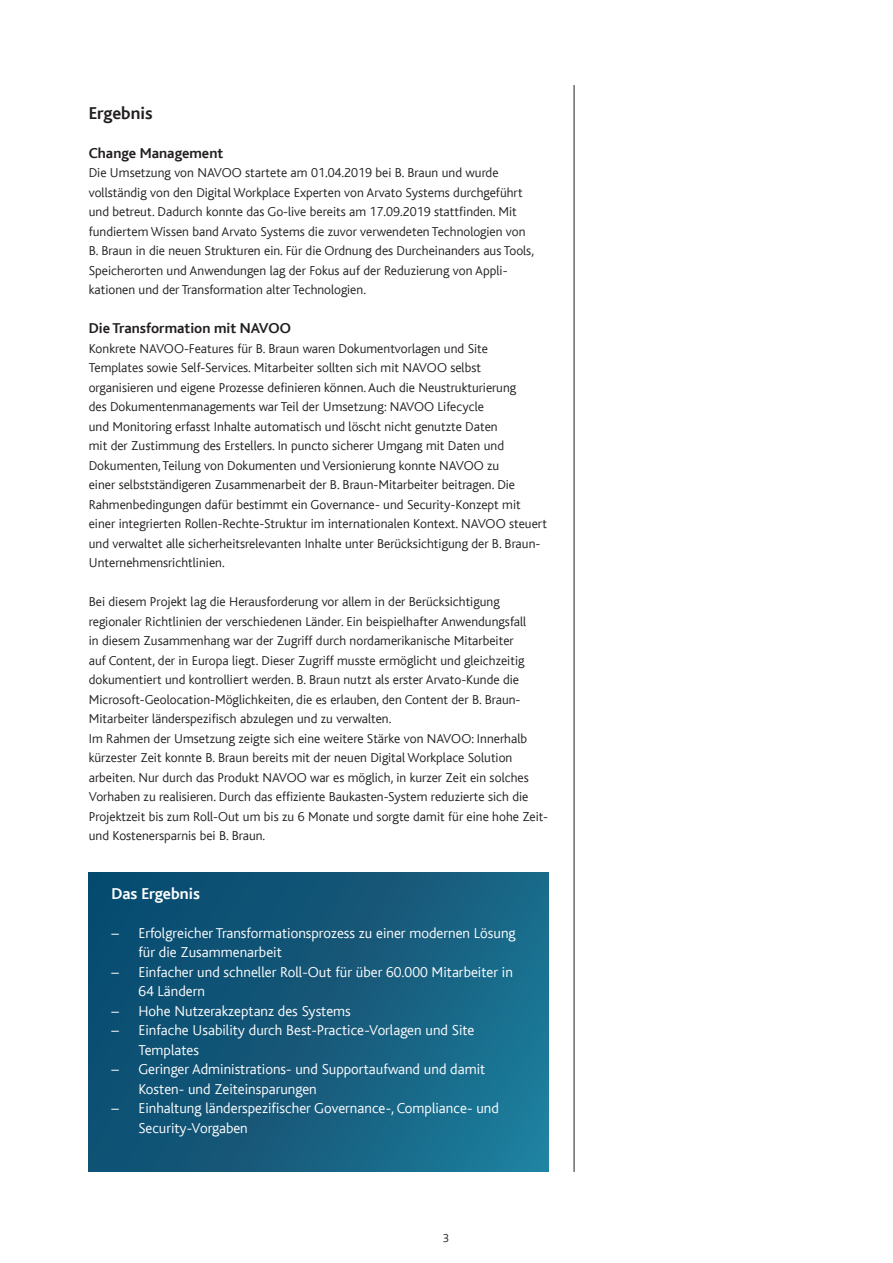
<style>
.page{position:relative;width:893px;height:1263px;background:#fff}
.page>*{position:absolute;margin:0;border:0;box-sizing:border-box;transform-origin:0 0}
.Fliesstext_grau{font:700 18px "Bliss";color:#231f20}
.Fliesstext_grau-2{font:700 16.5px "Bliss";color:#fff}
.t1{font:300 15px/19.5px "Bliss";color:#fff}
.Fliesstext_grau-3{font:700 15px "Bliss";color:#231f20}
.Fliesstext_grau-4{font:300 13.5px/19.5px "Bliss";color:#231f20}
.t2{font:300 12px "Bliss";color:#231f20}
</style>
<div class="page">
<img style="left:89px;top:873px;width:460px;height:299px">
<hr style="left:574px;top:85px;width:1px;height:1087px;background:#231f20">
<p class="Fliesstext_grau" style="left:89px;top:103px;width:65px">Ergebnis</p>
<p class="Fliesstext_grau-3" style="left:89px;top:145px;width:136px">Change Management</p>
<p class="Fliesstext_grau-4" style="left:89px;top:163px;width:447px">Die Umsetzung von NAVOO startete am 01.04.2019 bei B. Braun und wurde vollständig von den Digital Workplace Experten von Arvato Systems durchgeführt und betreut. Dadurch konnte das Go-live bereits am 17.09.2019 stattfinden. Mit fundiertem Wissen band Arvato Systems die zuvor verwendeten Technologien von B. Braun in die neuen Strukturen ein. Für die Ordnung des Durcheinanders aus Tools, Speicherorten und Anwendungen lag der Fokus auf der Reduzierung von Appli&shy;kationen und der Transformation alter Technologien.</p>
<p class="Fliesstext_grau-3" style="left:89px;top:321px;width:204px">Die Transformation mit NAVOO</p>
<p class="Fliesstext_grau-4" style="left:89px;top:339px;width:460px">Konkrete NAVOO-Features für B. Braun waren Dokumentvorlagen und Site<br>Templates sowie Self-Services. Mitarbeiter sollten sich mit NAVOO selbst organisieren und eigene Prozesse definieren können. Auch die Neustrukturierung<br>des Dokumentenmanagements war Teil der Umsetzung: NAVOO Lifecycle<br>und Monitoring erfasst Inhalte automatisch und löscht nicht genutzte Daten<br>mit der Zustimmung des Erstellers. In puncto sicherer Umgang mit Daten und Dokumenten, Teilung von Dokumenten und Versionierung konnte NAVOO zu<br>einer selbstständigeren Zusammenarbeit der B. Braun-Mitarbeiter beitragen. Die Rahmenbedingungen dafür bestimmt ein Governance- und Security-Konzept mit einer integrierten Rollen-Rechte-Struktur im internationalen Kontext. NAVOO steuert und verwaltet alle sicherheitsrelevanten Inhalte unter Berücksichtigung der B. Braun-Unternehmensrichtlinien.</p>
<p class="Fliesstext_grau-4" style="left:89px;top:592px;width:439px">Bei diesem Projekt lag die Herausforderung vor allem in der Berücksichtigung regionaler Richtlinien der verschiedenen Länder. Ein beispielhafter Anwendungsfall in diesem Zusammenhang war der Zugriff durch nordamerikanische Mitarbeiter auf Content, der in Europa liegt. Dieser Zugriff musste ermöglicht und gleichzeitig dokumentiert und kontrolliert werden. B. Braun nutzt als erster Arvato-Kunde die Microsoft-Geolocation-Möglichkeiten, die es erlauben, den Content der B. Braun-Mitarbeiter länderspezifisch abzulegen und zu verwalten.</p>
<p class="Fliesstext_grau-4" style="left:89px;top:729px;width:461px">Im Rahmen der Umsetzung zeigte sich eine weitere Stärke von NAVOO: Innerhalb kürzester Zeit konnte B. Braun bereits mit der neuen Digital Workplace Solution arbeiten. Nur durch das Produkt NAVOO war es möglich, in kurzer Zeit ein solches Vorhaben zu realisieren. Durch das effiziente Baukasten-System reduzierte sich die Projektzeit bis zum Roll-Out um bis zu 6 Monate und sorgte damit für eine hohe Zeit&shy;und Kostenersparnis bei B. Braun.</p>
<p class="Fliesstext_grau-2" style="left:111px;top:885px;width:90px">Das Ergebnis</p>
<p class="t1" style="left:138px;top:923px;width:379px;text-indent:-27px">– Erfolgreicher Transformationsprozess zu einer modernen Lösung für die Zusammenarbeit</p>
<p class="t1" style="left:138px;top:962px;width:376px;text-indent:-27px">– Einfacher und schneller Roll-Out für über 60.000 Mitarbeiter in<br>64 Ländern</p>
<p class="t1" style="left:111px;top:1001px;width:241px">– Hohe Nutzerakzeptanz des Systems</p>
<p class="t1" style="left:138px;top:1021px;width:338px;text-indent:-27px">– Einfache Usability durch Best-Practice-Vorlagen und Site<br>Templates</p>
<p class="t1" style="left:138px;top:1060px;width:348px;text-indent:-27px">– Geringer Administrations- und Supportaufwand und damit<br>Kosten- und Zeiteinsparungen</p>
<p class="t1" style="left:138px;top:1099px;width:362px;text-indent:-27px">– Einhaltung länderspezifischer Governance-, Compliance- und<br>Security-Vorgaben</p>
<p class="t2" style="left:443px;top:1231px;width:8px">3</p>
</div>
